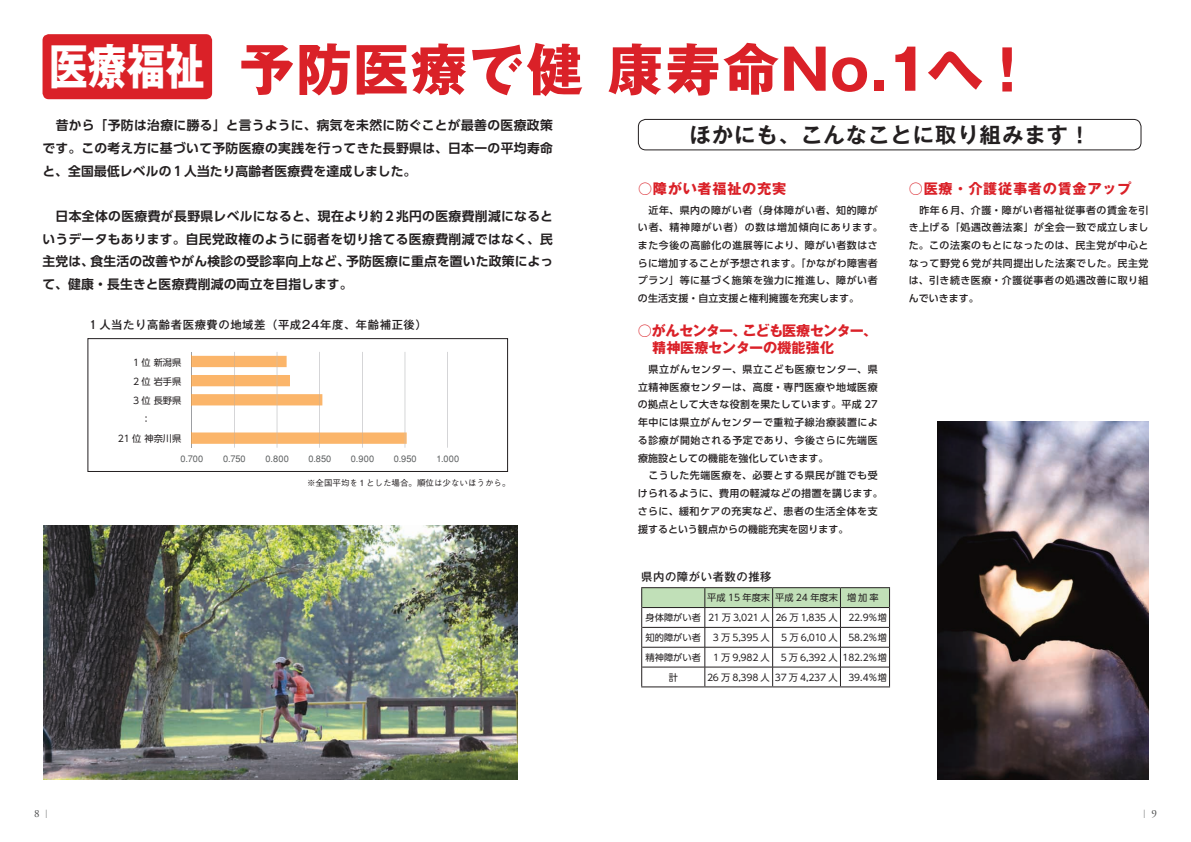
<style>
.page{position:relative;width:1191px;height:842px;background:#fff}
.page>*{position:absolute;margin:0;border:0;box-sizing:border-box;transform-origin:0 0}
.t1{font:700 56px "Gothic MB101";letter-spacing:.025em;color:#da2128}
.t2{font:700 48.7px "Gothic MB101";color:#fff;scale:.8 1}
.t3{font:21.3px "Gothic MB101 De B";letter-spacing:.05em;color:#231f20}
.t4{font:700 14.2px/17.7px "Gothic MB101";letter-spacing:-.035em;color:#da2128}
.t5{font:700 14.2px "Gothic MB101";letter-spacing:.05em;color:#da2128}
.t6{font:700 12.8px/22.7px "UD Shin Go Pro De";letter-spacing:.015em;color:#231f20;text-align:justify}
.t7{font:500 11.3px "Gothic MB101";letter-spacing:.05em;color:#231f20}
.t8{font:11px "Adobe Garamond Pro";color:#4b4c4d}
.t9{font:500 9.9px/17.7px "UD Shin Go Pro";letter-spacing:.05em;color:#231f20}
.t10{font:9.2px/19px "UD Shin Go Pro";color:#231f20;text-align:justify}
.t11{font:9.2px "UD Shin Go Pro";letter-spacing:-.02em;color:#231f20}
.t12{font:500 9.2px "Gothic BBB";letter-spacing:.01em;color:#595c5d}
.t13{font:500 8.5px "Gothic BBB Pr 5";color:#231f20}
.t14{font:300 8.3px "Koz Min Pro";color:#4b4c4d;scale:1.11 1}
.s1{font-family:"Koz Min Pro";font-weight:300;font-size:8.3px}
.s2{font-family:"Adobe Garamond Pro";font-weight:400;font-size:11px}
</style>
<div class="page">
<div style="left:43px;top:34px;width:169px;height:65px;background:#da2128;border-radius:6px"></div>
<hr style="left:234px;top:352px;width:1px;height:96px;background:#9d9fa2">
<hr style="left:277px;top:352px;width:1px;height:96px;background:#9d9fa2">
<hr style="left:319px;top:352px;width:1px;height:96px;background:#9d9fa2">
<hr style="left:362px;top:352px;width:1px;height:96px;background:#9d9fa2">
<hr style="left:405px;top:352px;width:1px;height:96px;background:#9d9fa2">
<hr style="left:447px;top:352px;width:1px;height:96px;background:#9d9fa2">
<hr style="left:192px;top:352px;width:1px;height:96px;background:#9d9fa2">
<div style="left:88px;top:338px;width:420px;height:134px;border:1px solid #231f20"></div>
<svg style="left:192px;top:356px;width:95px;height:11px"></svg>
<svg style="left:192px;top:375px;width:98px;height:11px"></svg>
<svg style="left:192px;top:394px;width:130px;height:11px"></svg>
<svg style="left:192px;top:432px;width:215px;height:12px;background:#fab973"></svg>
<img style="left:43px;top:526px;width:474px;height:254px">
<div style="left:638px;top:119px;width:503px;height:31px;border:1px solid #231f20;border-radius:8px"></div>
<hr style="left:641px;top:686px;width:64px;height:1px;background:#231f20">
<svg style="left:641px;top:587px;width:249px;height:99px"></svg>
<hr style="left:705px;top:686px;width:67px;height:1px;background:#231f20">
<hr style="left:772px;top:686px;width:68px;height:1px;background:#231f20">
<hr style="left:840px;top:686px;width:50px;height:1px;background:#231f20">
<img style="left:937px;top:421px;width:211px;height:359px">
<h1 class="t1" style="left:239px;top:30px;width:797px">予防医療で健 康寿命No.1へ！</h1>
<h3 class="t3" style="left:689px;top:120px;width:402px">ほかにも、こんなことに取り組みます！</h3>
<h2 class="t2" style="left:49px;top:32px;width:196px">医療福祉</h2>
<p class="t6" style="left:42px;top:114px;width:512px">　昔から「予防は治療に勝る」と言うように、病気を未然に防ぐことが最善の医療政策です。この考え方に基づいて予防医療の実践を行ってきた長野県は、日本一の平均寿命と、全国最低レベルの１人当たり高齢者医療費を達成しました。</p>
<p class="t6" style="left:42px;top:204px;width:512px">　日本全体の医療費が長野県レベルになると、現在より約２兆円の医療費削減になるというデータもあります。自民党政権のように弱者を切り捨てる医療費削減ではなく、民主党は、食生活の改善やがん検診の受診率向上など、予防医療に重点を置いた政策によって、健康・長生きと医療費削減の両立を目指します。</p>
<p class="t7" style="left:87px;top:317px;width:341px">１人当たり高齢者医療費の地域差（平成24年度、年齢補正後）</p>
<h3 class="t5" style="left:909px;top:178px;width:224px">○医療・介護従事者の賃金アップ</h3>
<p class="t9" style="left:908px;top:201px;width:241px;text-align:justify">　昨年６月、介護・障がい者福祉従事者の賃金を引き上げる「処遇改善法案」が全会一致で成立しました。この法案のもとになったのは、民主党が中心となって野党６党が共同提出した法案でした。民主党は、引き続き医療・介護従事者の処遇改善に取り組んでいきます。</p>
<h3 class="t5" style="left:638px;top:178px;width:150px">○障がい者福祉の充実</h3>
<p class="t9" style="left:638px;top:201px;width:246px">　近年、県内の障がい者（身体障がい者、知的障がい者、精神障がい者）の数は増加傾向にあります。また今後の高齢化の進展等により、障がい者数はさらに増加することが予想されます。「かながわ障害者プラン」等に基づく施策を強力に推進し、障がい者の生活支援・自立支援と権利擁護を充実します。</p>
<h3 class="t4" style="left:638px;top:320px;width:241px">○がんセンター、こども医療センター、　精神医療センターの機能強化</h3>
<p class="t9" style="left:638px;top:360px;width:246px">　県立がんセンター、県立こども医療センター、県立精神医療センターは、高度・専門医療や地域医療の拠点として大きな役割を果たしています。平成 27年中には県立がんセンターで重粒子線治療装置による診療が開始される予定であり、今後さらに先端医療施設としての機能を強化していきます。<br>　こうした先端医療を、必要とする県民が誰でも受けられるように、費用の軽減などの措置を講じます。さらに、緩和ケアの充実など、患者の生活全体を支援するという観点からの機能充実を図ります。</p>
<p class="t10" style="left:133px;top:352px;width:50px">1 位 新潟県2 位 岩手県3 位 長野県</p>
<p class="t10" style="left:118px;top:428px;width:65px">21 位 神奈川県</p>
<p class="t12" style="left:180px;top:454px;width:24px">0.700</p>
<p class="t12" style="left:223px;top:454px;width:24px">0.750</p>
<p class="t12" style="left:265px;top:454px;width:25px">0.800</p>
<p class="t12" style="left:308px;top:454px;width:25px">0.850</p>
<p class="t12" style="left:351px;top:454px;width:25px">0.900</p>
<p class="t12" style="left:394px;top:454px;width:25px">0.950</p>
<p class="t12" style="left:436px;top:454px;width:24px">1.000</p>
<p class="t13" style="left:307px;top:476px;width:205px">※全国平均を 1とした場合。順位は少ないほうから。</p>
<p class="t7" style="left:641px;top:569px;width:132px">県内の障がい者数の推移</p>
<p class="t10" style="left:645px;top:587px;width:243px;line-height:19.8px;text-align:left;text-indent:62px">平成 15 年度末平成 24 年度末 増加率身体障がい者 21 万 3,021 人 26 万 1,835 人 22.9％増知的障がい者</p>
<p class="t10" style="left:713px;top:627px;width:175px">3 万 5,395 人 5 万 6,010 人 58.2％増</p>
<p class="t10" style="left:645px;top:647px;width:57px">精神障がい者</p>
<p class="t11" style="left:713px;top:650px;width:175px">1 万 9,982 人 5 万 6,392 人 182.2％増</p>
<p class="t10" style="left:668px;top:667px;width:11px">計</p>
<p class="t11" style="left:707px;top:669px;width:181px">26 万 8,398 人 37 万 4,237 人 39.4％増</p>
<p class="t8" style="left:34px;top:807px;width:19px">8 <span class="s1">│</span></p>
<p class="t14" style="left:1140px;top:808px;width:17px">│<span class="s2">9</span></p>
</div>
